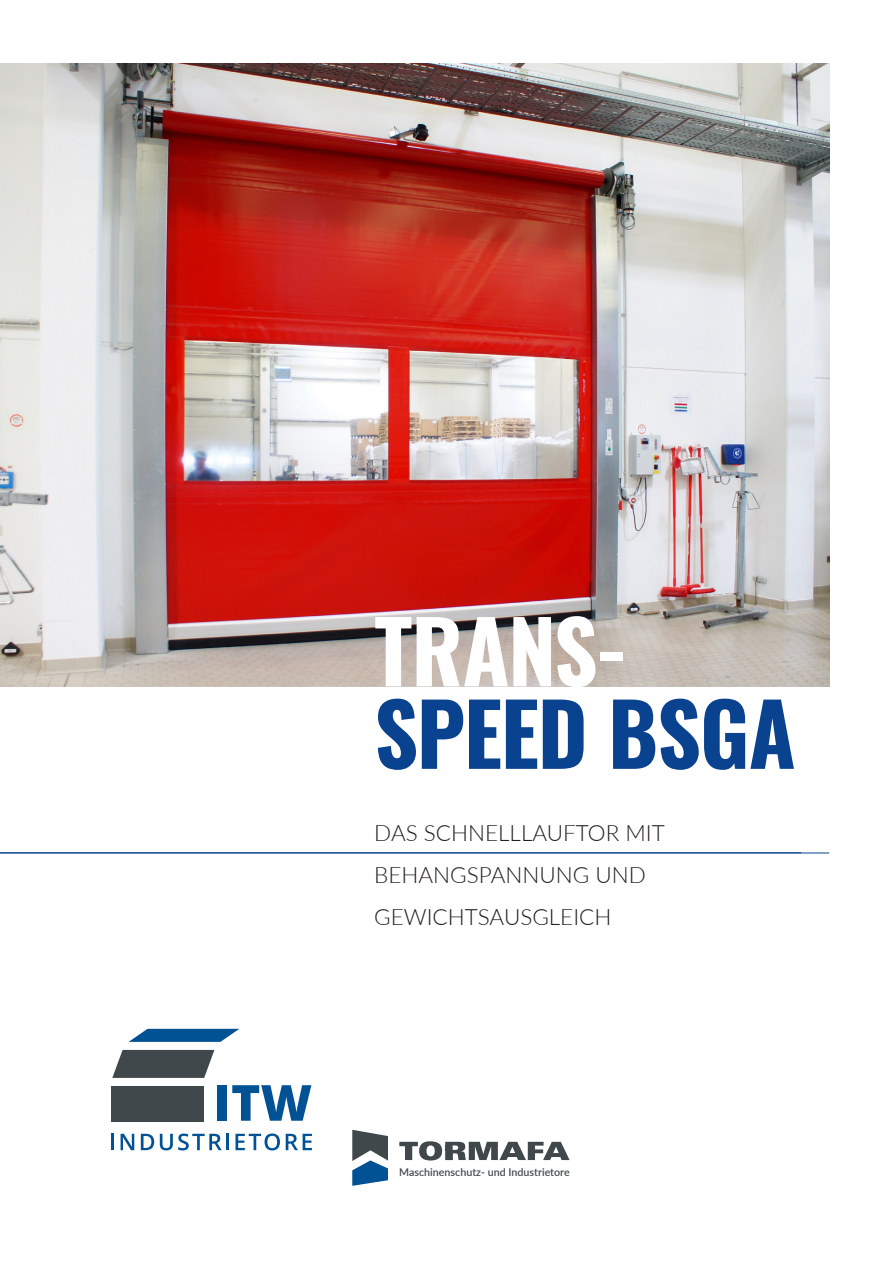
<style>
.page{position:relative;width:893px;height:1263px;background:#fff}
.page>*{position:absolute;margin:0;border:0;box-sizing:border-box;transform-origin:0 0}
.t1{font:700 85.5px "Oswald";letter-spacing:-.015em;color:#09428e}
.t2{font:700 85.5px "Oswald";letter-spacing:-.015em;color:#fff}
.t3{font:300 22.5px/42px "Lato";color:#231f20}
.t4{font:600 10.65px "Lato";color:#41484c}
</style>
<div class="page">
<img style="left:0;top:64px;width:829px;height:623px">
<div style="left:111px;top:1086px;width:93px;height:35px;background:#41484c"></div>
<svg style="left:112px;top:1050px;width:102px;height:28px;background:#545a5e"></svg>
<svg style="left:129px;top:1029px;width:110px;height:13px"></svg>
<div style="left:218px;top:1085px;width:9px;height:36px;background:#015294"></div>
<svg style="left:232px;top:1085px;width:79px;height:36px"></svg>
<hr style="left:111px;top:1134px;width:3px;height:16px;background:#015294">
<svg style="left:121px;top:1134px;width:13px;height:16px"></svg>
<svg style="left:141px;top:1134px;width:13px;height:16px"></svg>
<svg style="left:160px;top:1133px;width:62px;height:17px"></svg>
<hr style="left:226px;top:1134px;width:3px;height:16px;background:#015294">
<svg style="left:235px;top:1133px;width:45px;height:17px"></svg>
<svg style="left:286px;top:1134px;width:26px;height:16px"></svg>
<svg style="left:352px;top:1130px;width:36px;height:56px"></svg>
<svg style="left:399px;top:1141px;width:171px;height:19px"></svg>
<hr style="left:0;top:852px;width:801px;height:1px;background:#09428e">
<hr style="left:0;top:853px;width:829px;height:1px;background:#09428e">
<h1 class="t2" style="left:374px;top:575px;width:256px">TRANS-</h1>
<h1 class="t1" style="left:374px;top:658px;width:423px">SPEED BSGA</h1>
<p class="t3" style="left:374px;top:811px;width:292px">DAS SCHNELLLAUFTOR MIT<br>BEHANGSPANNUNG UND<br>GEWICHTSAUSGLEICH</p>
<p class="t4" style="left:399px;top:1165px;width:172px">Maschinenschutz- und Industrietore</p>
</div>
